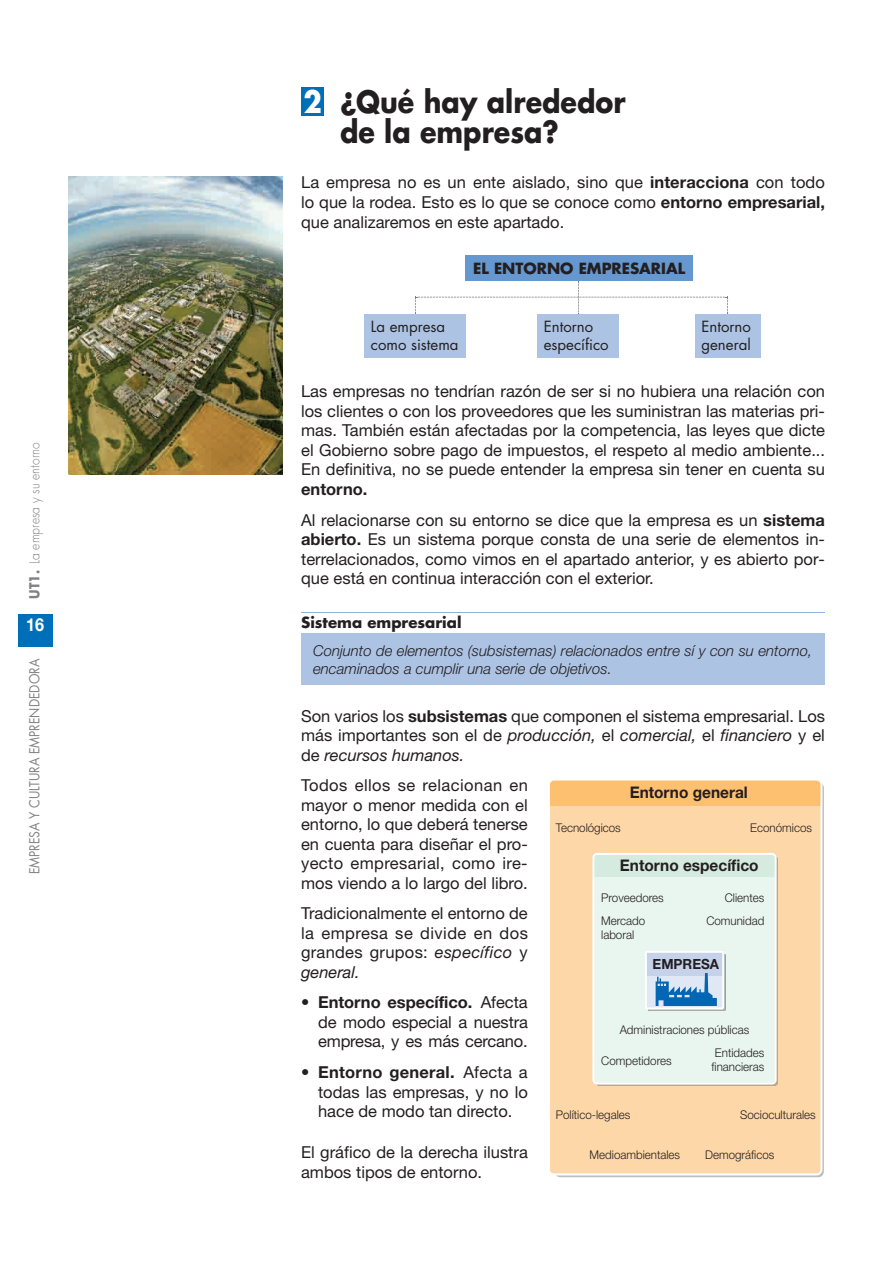
<style>
.page{position:relative;width:893px;height:1263px;background:#fff}
.page>*{position:absolute;margin:0;border:0;box-sizing:border-box;transform-origin:0 0}
.t1{font:700 30px/30px "Futura";color:#231f20;scale:.9 1}
.t2{font:700 18px "Helvetica Neue";color:#fff;scale:.9 1}
.t3{font:16.5px/19.5px "Helvetica Neue";color:#231f20;text-align:justify}
.t4{font:700 16.05px "Helvetica Neue";color:#231f20;scale:.96 1}
.t5{font:italic 300 15px/18px "Helvetica Neue";color:#231f20}
.t6{font:15px/18px "Futura";color:#231f20}
.t7{font:700 15px "Futura";color:#231f20}
.t8{font:700 13.95px "Helvetica Neue";color:#231f20;scale:.96 1}
.t9{font:13.5px "Futura";color:#808285;scale:.9 1}
.t10{font:300 13.5px "Futura";color:#808285;scale:.9 1}
.t11{font:300 12px/23.1px "Helvetica Neue";color:#231f20;scale:.96 1}
.s1{font-weight:700}
.s2{color:#fff}
.s3{font-style:italic}
</style>
<div class="page">
<div style="left:18px;top:614px;width:34px;height:33px;background:#006fba"></div>
<div style="left:301px;top:88px;width:23px;height:28px;background:#006fba"></div>
<div style="left:301px;top:634px;width:523px;height:51px;background:#adc3e4"></div>
<hr style="left:301px;top:612px;width:523px;height:1px;background:#95b4dd">
<svg style="left:550px;top:780px;width:272px;height:395px;background:#fdd4a3"></svg>
<svg style="left:592px;top:853px;width:186px;height:233px;background:#e0eeeb"></svg>
<div style="left:465px;top:256px;width:228px;height:25px;background:#6597d0"></div>
<div style="left:365px;top:314px;width:101px;height:43px;background:#adc3e4"></div>
<div style="left:538px;top:314px;width:81px;height:43px;background:#adc3e4"></div>
<svg style="left:415px;top:281px;width:313px;height:34px"></svg>
<div style="left:695px;top:314px;width:66px;height:43px;background:#adc3e4"></div>
<img style="left:68px;top:176px;width:214px;height:299px">
<p class="t10" style="left:28px;top:599px;width:175px;rotate:-90deg"><span class="s1">UT1.</span> La empresa y su entorno</p>
<p class="t2" style="left:26px;top:618px;width:22px">16</p>
<p class="t9" style="left:28px;top:874px;width:241px;rotate:-90deg">EMPRESA Y CULTURA EMPRENDEDORA</p>
<h1 class="t1" style="left:340px;top:89px;width:319px;text-indent:-37px"><span class="s2">2</span> ¿Qué hay alrededor de la empresa?</h1>
<p class="t3" style="left:301px;top:175px;width:525px">La empresa no es un ente aislado, sino que <span class="s1">interacciona</span> con todo lo que la rodea. Esto es lo que se conoce como <span class="s1">entorno empresarial, </span>que analizaremos en este apartado.</p>
<p class="t7" style="left:473px;top:262px;width:213px">EL ENTORNO EMPRESARIAL</p>
<p class="t6" style="left:371px;top:319px;width:89px">La empresa como sistema</p>
<p class="t6" style="left:544px;top:319px;width:66px">Entorno específico</p>
<p class="t6" style="left:701px;top:319px;width:51px">Entorno general</p>
<p class="t3" style="left:301px;top:383px;width:525px">Las empresas no tendrían razón de ser si no hubiera una relación con los clientes o con los proveedores que les suministran las materias pri&shy;mas. También están afectadas por la competencia, las leyes que dicte el Gobierno sobre pago de impuestos, el respeto al medio ambiente...<br>En definitiva, no se puede entender la empresa sin tener en cuenta su</p>
<p class="t3" style="left:301px;top:475px;width:525px;line-height:30.6px"><span class="s1">entorno.<br></span>Al relacionarse con su entorno se dice que la empresa es un <span class="s1">sistema</span></p>
<p class="t3" style="left:301px;top:531px;width:525px"><span class="s1">abierto.</span> Es un sistema porque consta de una serie de elementos in - terrelacionados, como vimos en el apartado anterior, y es abierto por&shy;que está en continua interacción con el exterior.</p>
<p class="t7" style="left:301px;top:615px;width:162px">Sistema empresarial</p>
<p class="t5" style="left:313px;top:643px;width:501px">Conjunto de elementos (subsistemas) relacionados entre sí y con su entorno, encaminados a cumplir una serie de objetivos.</p>
<p class="t3" style="left:301px;top:708px;width:525px">Son varios los <span class="s1">subsistemas</span> que componen el sistema empresarial. Los más importantes son el de <span class="s3">producción,</span> el <span class="s3">comercial,</span> el <span class="s3">financiero</span> y el de <span class="s3">recursos humanos.</span></p>
<p class="t3" style="left:301px;top:777px;width:228px">Todos ellos se relacionan en mayor o menor medida con el entorno, lo que deberá tenerse en cuenta para diseñar el pro&shy;yecto empresarial, como ire&shy;mos viendo a lo largo del libro.</p>
<p class="t3" style="left:301px;top:905px;width:228px">Tradicionalmente el entorno de la empresa se divide en dos grandes grupos: <span class="s3">específico</span> y <span class="s3">general.</span></p>
<p class="t3" style="left:318px;top:994px;width:211px;text-indent:-17px">• <span class="s1">Entorno específico.</span> Afecta de modo especial a nuestra empresa, y es más cercano.</p>
<p class="t3" style="left:318px;top:1064px;width:211px;text-indent:-17px">• <span class="s1">Entorno general.</span> Afecta a todas las empresas, y no lo hace de modo tan directo.</p>
<p class="t3" style="left:301px;top:1144px;width:228px">El gráfico de la derecha ilustra ambos tipos de entorno.</p>
<p class="t4" style="left:630px;top:786px;width:125px">Entorno general</p>
<p class="t11" style="left:556px;top:817px;width:69px">Tecnológicos</p>
<p class="t11" style="left:750px;top:817px;width:66px">Económicos</p>
<p class="t4" style="left:620px;top:860px;width:146px">Entorno específico</p>
<p class="t11" style="left:601px;top:888px;width:67px">Proveedores</p>
<p class="t11" style="left:725px;top:888px;width:43px">Clientes</p>
<p class="t11" style="left:601px;top:910px;width:47px">Mercado</p>
<p class="t11" style="left:706px;top:910px;width:62px">Comunidad</p>
<p class="t11" style="left:601px;top:924px;width:36px">laboral</p>
<p class="t8" style="left:653px;top:959px;width:71px">EMPRESA</p>
<p class="t11" style="left:715px;top:1019px;width:53px;text-indent:-95px">Administraciones públicas<br>Entidades</p>
<p class="t11" style="left:711px;top:1056px;width:57px">financieras</p>
<p class="t11" style="left:556px;top:1104px;width:79px">Político-legales</p>
<p class="t11" style="left:705px;top:1144px;width:74px">Demográficos</p>
<p class="t11" style="left:601px;top:1050px;width:75px">Competidores</p>
<p class="t11" style="left:740px;top:1104px;width:80px">Socioculturales</p>
<p class="t11" style="left:590px;top:1144px;width:96px">Medioambientales</p>
</div>
